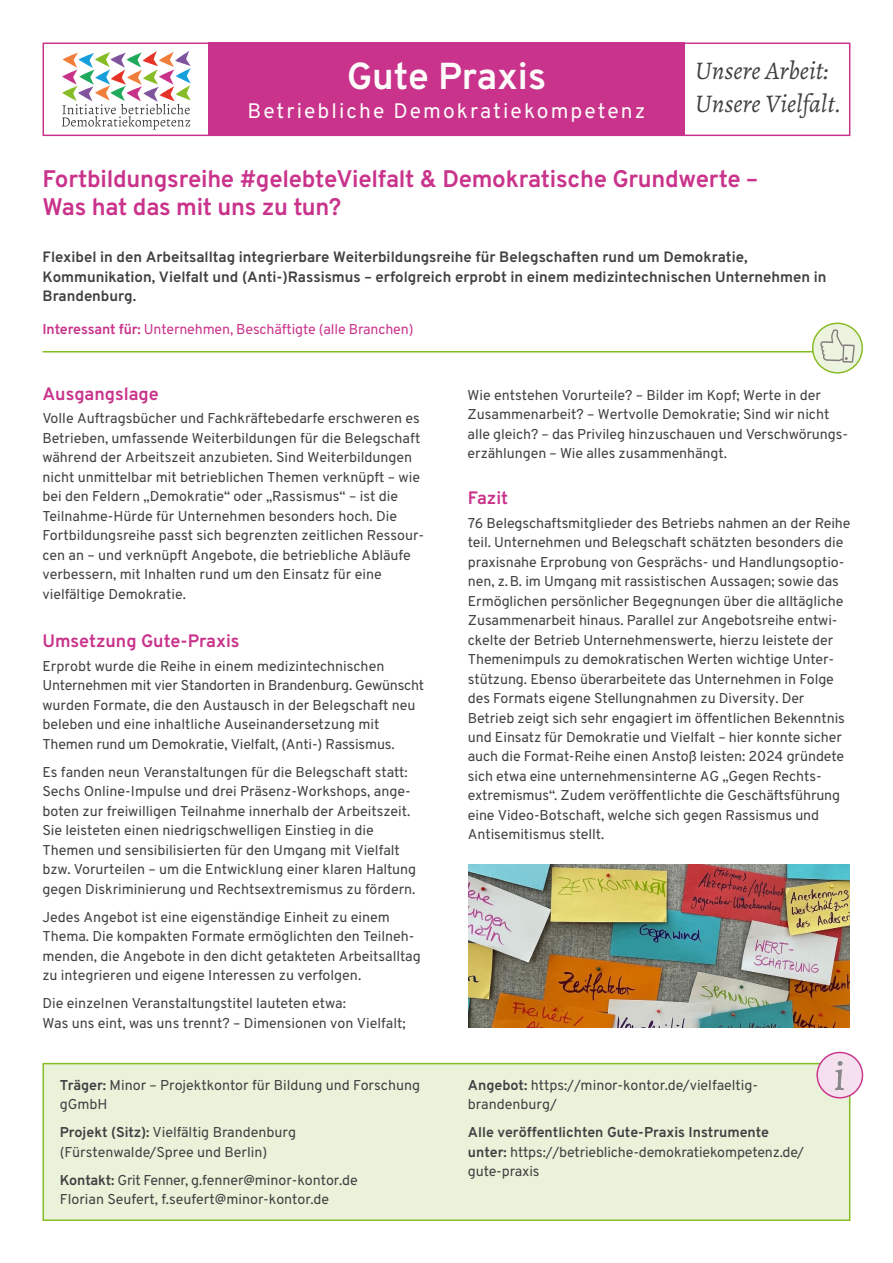
<style>
.page{position:relative;width:893px;height:1263px;background:#fff}
.page>*{position:absolute;margin:0;border:0;box-sizing:border-box;transform-origin:0 0}
.t1{font:37.5px "Overpassed Bold DGB";color:#fdfcfb}
.t2{font:25.5px/33px "Alegreya Italic DGB";color:#423f42}
.t3{font:24px/28.5px "Overpassed Bold DGB";letter-spacing:-.01em;color:#c9338b}
.t4{font:21px "Overpassed Regular DGB";letter-spacing:.1em;color:#fdfcfb}
.t5{font:18px "Overpassed Bold DGB";color:#c9338b}
.t6{font:15px/19.5px "Overpassed Bold DGB";color:#423f42}
.t7{font:14.25px/19.5px "Overpassed Regular DGB";color:#423f42}
.t8{font:14.25px "Overpassed Regular DGB";letter-spacing:-.01em;color:#c9338b}
.t9{font:14.25px "Overpassed Bold DGB";color:#423f42}
.s1{font-family:"Minion Pro";font-style:italic}
.s2{font-family:"Overpassed Bold DGB"}
</style>
<div class="page">
<img style="left:468px;top:864px;width:382px;height:163px">
<div style="left:43px;top:43px;width:807px;height:93px;border:2px solid #c9338b"></div>
<svg style="left:62px;top:51px;width:129px;height:79px"></svg>
<div style="left:208px;top:43px;width:477px;height:93px;background:#c9338b"></div>
<hr style="left:43px;top:351px;width:807px;height:1px;background:#86bc25">
<svg style="left:811px;top:322px;width:52px;height:52px"></svg>
<div style="left:43px;top:1063px;width:807px;height:158px;background:#eaf2da;border:2px solid #86bc25"></div>
<div style="left:817px;top:1052px;width:46px;height:46px;background:#f5e0ef;border-radius:50%"></div>
<div style="left:816px;top:1051px;width:48px;height:48px;border:1px solid #c9338b;border-radius:50%"></div>
<svg style="left:835px;top:1061px;width:9px;height:29px"></svg>
<h1 class="t1" style="left:347px;top:49px;width:201px">Gute Praxis</h1>
<h3 class="t4" style="left:248px;top:95px;width:399px">Betriebliche Demokratiekompetenz</h3>
<h2 class="t2" style="left:695px;top:54px;width:147px">Unsere Arbeit:<br>Unsere Vielfal<span class="s1">t.</span></h2>
<h3 class="t3" style="left:43px;top:164px;width:717px">Fortbildungsreihe #gelebteVielfalt &amp; Demokratische Grundwerte –<br>Was hat das mit uns zu tun?</h3>
<p class="t6" style="left:43px;top:247px;width:785px">Flexibel in den Arbeitsalltag integrierbare Weiterbildungsreihe für Belegschaften rund um Demokratie,<br>Kommunikation, Vielfalt und (Anti-)Rassismus – erfolgreich erprobt in einem medizintechnischen Unternehmen in<br>Brandenburg.</p>
<p class="t8" style="left:43px;top:318px;width:372px"><span class="s2">Interessant für:</span> Unternehmen, Beschäftigte (alle Branchen)</p>
<p class="t5" style="left:42px;top:380px;width:118px">Ausgangslage</p>
<p class="t7" style="left:42px;top:409px;width:383px">Volle Auftragsbücher und Fachkräftebedarfe erschweren es Betrieben, umfassende Weiterbildungen für die Belegschaft während der Arbeitszeit anzubieten. Sind Weiterbildungen nicht unmittelbar mit betrieblichen Themen verknüpft – wie bei den Feldern „Demokratie“ oder „Rassismus“ – ist die Teilnahme-Hürde für Unternehmen besonders hoch. Die Fortbildungsreihe passt sich begrenzten zeitlichen Ressour&shy;cen an – und verknüpft Angebote, die betriebliche Abläufe verbessern, mit Inhalten rund um den Einsatz für eine vielfältige Demokratie.</p>
<p class="t5" style="left:42px;top:628px;width:199px">Umsetzung Gute-Praxis</p>
<p class="t7" style="left:42px;top:656px;width:383px">Erprobt wurde die Reihe in einem medizintechnischen Unternehmen mit vier Standorten in Brandenburg. Gewünscht wurden Formate, die den Austausch in der Belegschaft neu beleben und eine inhaltliche Auseinandersetzung mit Themen rund um Demokratie, Vielfalt, (Anti-) Rassismus.</p>
<p class="t7" style="left:42px;top:762px;width:375px">Es fanden neun Veranstaltungen für die Belegschaft statt:<br>Sechs Online-Impulse und drei Präsenz-Workshops, ange&shy;boten zur freiwilligen Teilnahme innerhalb der Arbeitszeit.<br>Sie leisteten einen niedrigschwelligen Einstieg in die Themen und sensibilisierten für den Umgang mit Vielfalt bzw. Vorurteilen – um die Entwicklung einer klaren Haltung gegen Diskriminierung und Rechtsextremismus zu fördern.</p>
<p class="t7" style="left:42px;top:907px;width:380px">Jedes Angebot ist eine eigenständige Einheit zu einem Thema. Die kompakten Formate ermöglichten den Teilneh&shy;menden, die Angebote in den dicht getakteten Arbeitsalltag zu integrieren und eigene Interessen zu verfolgen.</p>
<p class="t7" style="left:42px;top:993px;width:365px">Die einzelnen Veranstaltungstitel lauteten etwa:<br>Was uns eint, was uns trennt? – Dimensionen von Vielfalt;</p>
<p class="t7" style="left:60px;top:1075px;width:362px"><span class="s2">Träger:</span> Minor – Projektkontor für Bildung und Forschung gGmbH</p>
<p class="t7" style="left:60px;top:1122px;width:238px"><span class="s2">Projekt (Sitz):</span> Vielfältig Brandenburg (Fürstenwalde/Spree und Berlin)</p>
<p class="t7" style="left:60px;top:1170px;width:299px"><span class="s2">Kontakt:</span> Grit Fenner, g.fenner@minor-kontor.de<br>Florian Seufert, f.seufert@minor-kontor.de</p>
<p class="t7" style="left:468px;top:385px;width:378px">Wie entstehen Vorurteile? – Bilder im Kopf; Werte in der Zusammenarbeit? – Wertvolle Demokratie; Sind wir nicht alle gleich? – das Privileg hinzuschauen und Verschwörungs-- erzählungen – Wie alles zusammenhängt.</p>
<p class="t5" style="left:468px;top:485px;width:42px">Fazit</p>
<p class="t7" style="left:468px;top:513px;width:384px">76 Belegschaftsmitglieder des Betriebs nahmen an der Reihe teil. Unternehmen und Belegschaft schätzten besonders die praxisnahe Erprobung von Gesprächs- und Handlungsoptio&shy;nen, z.B. im Umgang mit rassistischen Aussagen; sowie das Ermöglichen persönlicher Begegnungen über die alltägliche Zusammenarbeit hinaus. Parallel zur Angebotsreihe entwi&shy;ckelte der Betrieb Unternehmenswerte, hierzu leistete der Themenimpuls zu demokratischen Werten wichtige Unter&shy;stützung. Ebenso überarbeitete das Unternehmen in Folge des Formats eigene Stellungnahmen zu Diversity. Der Betrieb zeigt sich sehr engagiert im öffentlichen Bekenntnis und Einsatz für Demokratie und Vielfalt – hier konnte sicher auch die Format-Reihe einen Anstoß leisten: 2024 gründete sich etwa eine unternehmensinterne AG „Gegen Rechts&shy;extremismus“. Zudem veröffentlichte die Geschäftsführung eine Video-Botschaft, welche sich gegen Rassismus und Antisemitismus stellt.</p>
<p class="t7" style="left:468px;top:1075px;width:292px"><span class="s2">Angebot:</span> https://minor-kontor.de/vielfaeltig&shy;brandenburg/</p>
<p class="t9" style="left:468px;top:1122px;width:303px">Alle veröffentlichten Gute-Praxis Instrumente</p>
<p class="t7" style="left:468px;top:1142px;width:338px"><span class="s2">unter:</span> https://betriebliche-demokratiekompetenz.de/ gute-praxis</p>
</div>
